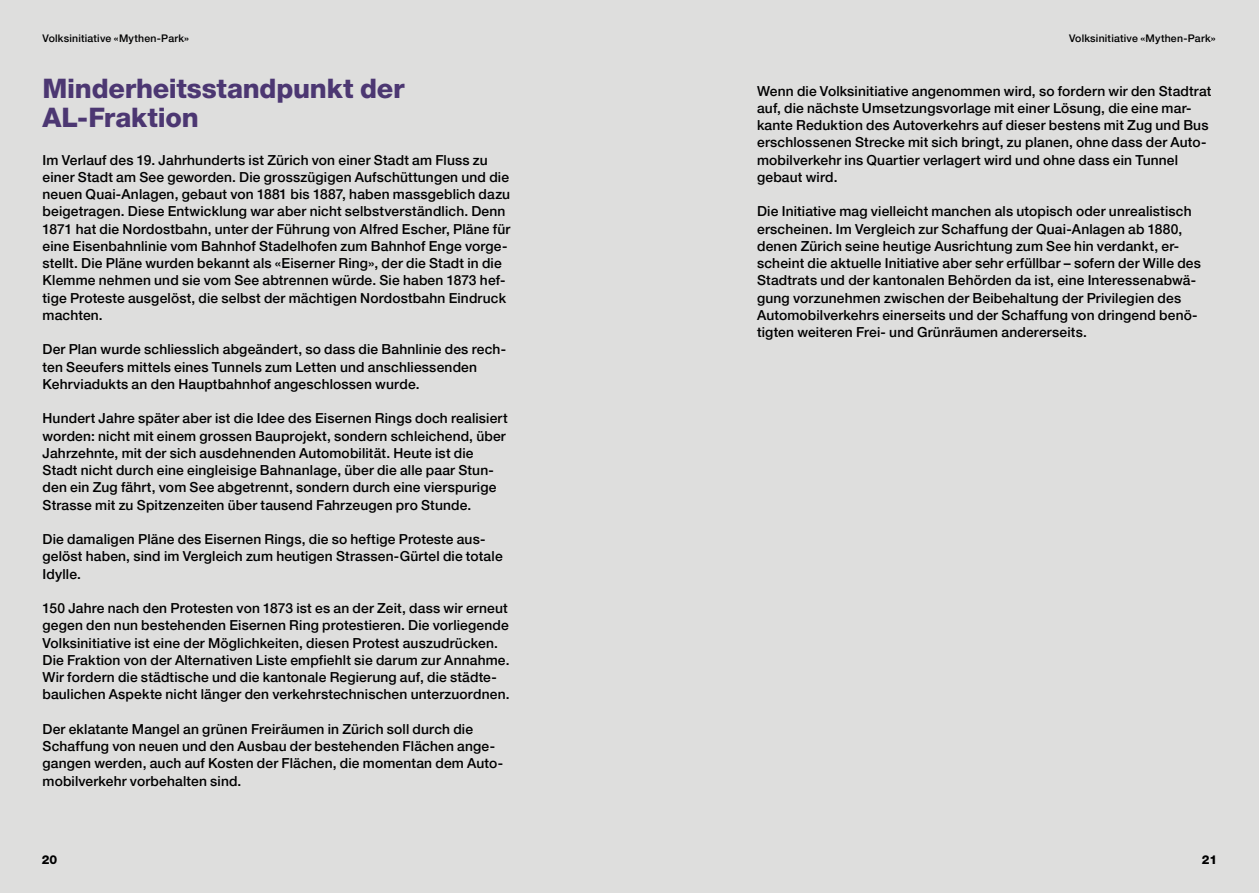
<style>
.page{position:relative;width:1259px;height:893px;background:#dededd}
.page>*{position:absolute;margin:0;border:0;box-sizing:border-box;transform-origin:0 0}
.t1{font:800 27px/29.4px "Helvetica Neue LT Pro";letter-spacing:-.01em;color:#4c3772}
.t2{font:500 13.8px/17.2px "Helvetica Neue LT Pro";letter-spacing:.01em;color:#000}
.t3{font:800 12.3px "Helvetica Neue LT Pro";color:#000}
.t4{font:500 10.5px "Helvetica Neue LT Pro";letter-spacing:.02em;color:#000}
</style>
<div class="page">
<p class="t4" style="left:43px;top:31px;width:148px">Volksinitiative «Mythen-Park»</p>
<h2 class="t1" style="left:43px;top:73px;width:364px">Minderheitsstandpunkt der<br>AL-Fraktion</h2>
<p class="t2" style="left:43px;top:151px;width:469px">Im Verlauf des 19. Jahrhunderts ist Zürich von einer Stadt am Fluss zu einer Stadt am See geworden. Die grosszügigen Aufschüttungen und die neuen Quai-Anlagen, gebaut von 1881 bis 1887, haben massgeblich dazu beigetragen. Diese Entwicklung war aber nicht selbstverständlich. Denn 1871 hat die Nordostbahn, unter der Führung von Alfred Escher, Pläne für eine Eisenbahnlinie vom Bahnhof Stadelhofen zum Bahnhof Enge vorge&shy;stellt. Die Pläne wurden bekannt als «Eiserner Ring», der die Stadt in die Klemme nehmen und sie vom See abtrennen würde. Sie haben 1873 hef&shy;tige Proteste ausgelöst, die selbst der mächtigen Nordostbahn Eindruck machten.</p>
<p class="t2" style="left:43px;top:341px;width:465px">Der Plan wurde schliesslich abgeändert, so dass die Bahnlinie des rech&shy;ten Seeufers mittels eines Tunnels zum Letten und anschliessenden<br>Kehrviadukts an den Hauptbahnhof angeschlossen wurde.</p>
<p class="t2" style="left:43px;top:410px;width:467px">Hundert Jahre später aber ist die Idee des Eisernen Rings doch realisiert worden: nicht mit einem grossen Bauprojekt, sondern schleichend, über Jahrzehnte, mit der sich ausdehnenden Automobilität. Heute ist die Stadt nicht durch eine eingleisige Bahnanlage, über die alle paar Stun&shy;den ein Zug fährt, vom See abgetrennt, sondern durch eine vierspurige Strasse mit zu Spitzenzeiten über tausend Fahrzeugen pro Stunde.</p>
<p class="t2" style="left:43px;top:530px;width:462px">Die damaligen Pläne des Eisernen Rings, die so heftige Proteste aus&shy;gelöst haben, sind im Vergleich zum heutigen Strassen-Gürtel die totale<br>Idylle.</p>
<p class="t2" style="left:43px;top:599px;width:468px">150 Jahre nach den Protesten von 1873 ist es an der Zeit, dass wir erneut gegen den nun bestehenden Eisernen Ring protestieren. Die vorliegende Volksinitiative ist eine der Möglichkeiten, diesen Protest auszudrücken.<br>Die Fraktion von der Alternativen Liste empfiehlt sie darum zur Annahme.<br>Wir fordern die städtische und die kantonale Regierung auf, die städte&shy;baulichen Aspekte nicht länger den verkehrstechnischen unterzuordnen.</p>
<p class="t2" style="left:43px;top:720px;width:462px">Der eklatante Mangel an grünen Freiräumen in Zürich soll durch die Schaffung von neuen und den Ausbau der bestehenden Flächen ange&shy;gangen werden, auch auf Kosten der Flächen, die momentan dem Auto&shy;mobilverkehr vorbehalten sind.</p>
<p class="t4" style="left:1069px;top:31px;width:148px">Volksinitiative «Mythen-Park»</p>
<p class="t2" style="left:757px;top:82px;width:456px">Wenn die Volksinitiative angenommen wird, so fordern wir den Stadtrat auf, die nächste Umsetzungsvorlage mit einer Lösung, die eine mar&shy;kante Reduktion des Autoverkehrs auf dieser bestens mit Zug und Bus erschlossenen Strecke mit sich bringt, zu planen, ohne dass der Auto&shy;mobilverkehr ins Quartier verlagert wird und ohne dass ein Tunnel gebaut wird.</p>
<p class="t2" style="left:757px;top:203px;width:445px">Die Initiative mag vielleicht manchen als utopisch oder unrealistisch erscheinen. Im Vergleich zur Schaffung der Quai-Anlagen ab 1880, denen Zürich seine heutige Ausrichtung zum See hin verdankt, er&shy;scheint die aktuelle Initiative aber sehr erfüllbar – sofern der Wille des Stadtrats und der kantonalen Behörden da ist, eine Interessenabwä&shy;gung vorzunehmen zwischen der Beibehaltung der Privilegien des Automobilverkehrs einerseits und der Schaffung von dringend benö&shy;tigten weiteren Frei- und Grünräumen andererseits.</p>
<p class="t3" style="left:42px;top:852px;width:17px">20</p>
<p class="t3" style="left:1201px;top:852px;width:17px">21</p>
</div>
